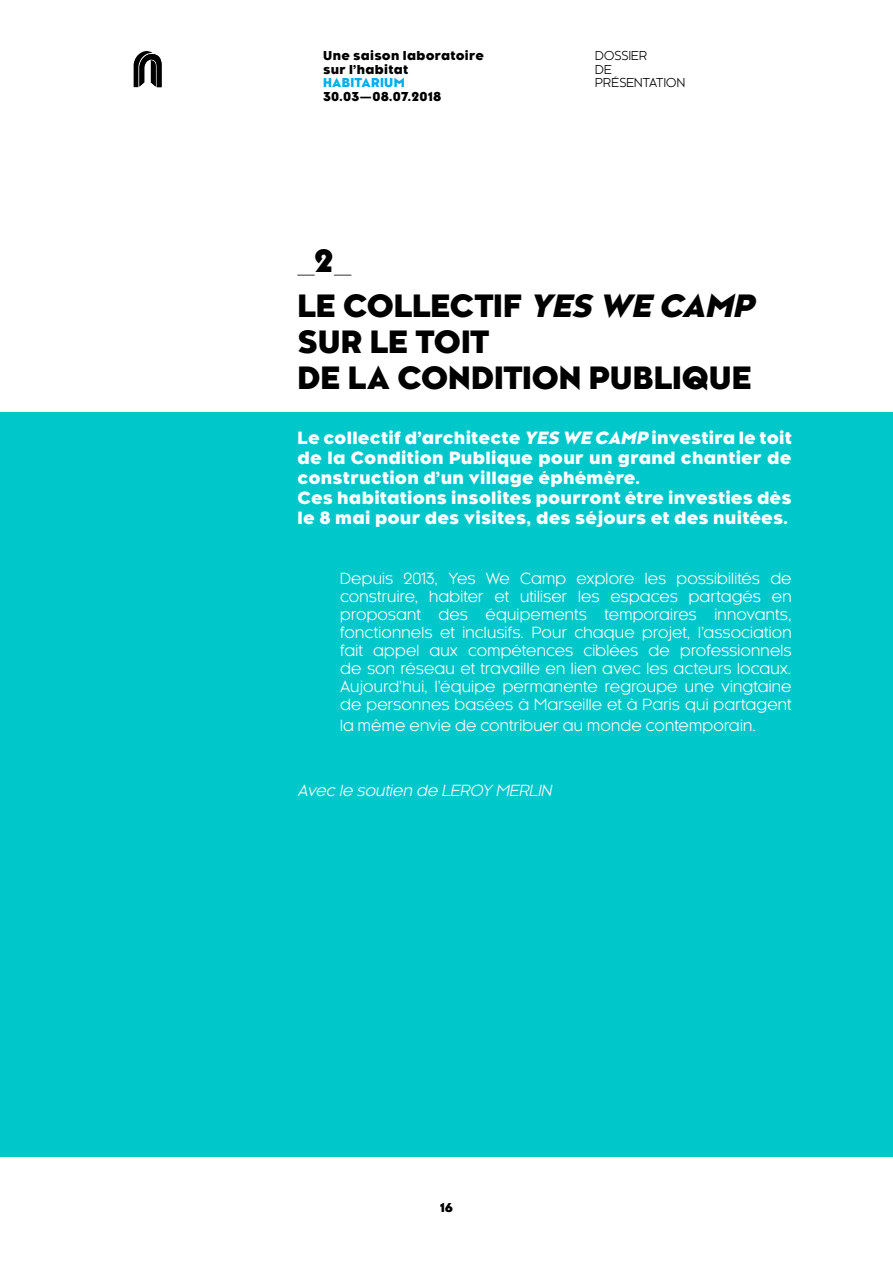
<style>
.page{position:relative;width:893px;height:1263px;background:#fff}
.page>*{position:absolute;margin:0;border:0;box-sizing:border-box;transform-origin:0 0}
.t1{font:800 30px/44.5px "Kessel 105";letter-spacing:-.005em;color:#000}
.t2{font:800 16.5px/19.8px "Kessel 105";letter-spacing:.01em;color:#fff}
.t3{font:15px/18px "Kessel 105";letter-spacing:.01em;color:#fff;text-align:justify}
.t4{font:italic 15px "Kessel 105";color:#fff}
.t5{font:800 12px/13.5px "Kessel 105";letter-spacing:.025em;color:#000}
.t6{font:12px/13.5px "Kessel 105";letter-spacing:.015em;color:#000}
.t7{font:800 12px "Kessel 105";letter-spacing:.015em;color:#00aeef}
.s1{font-style:italic}
</style>
<div class="page">
<svg style="left:134px;top:51px;width:28px;height:36px"></svg>
<div style="left:0;top:412px;width:893px;height:745px;background:#00c8ca"></div>
<p class="t5" style="left:323px;top:49px;width:162px">Une saison laboratoire sur l’habitat</p>
<p class="t7" style="left:323px;top:76px;width:83px">HABITARIUM</p>
<p class="t5" style="left:323px;top:90px;width:120px">30.03—08.07.2018</p>
<p class="t6" style="left:595px;top:49px;width:91px">DOSSIER<br>DE<br>PRÉSENTATION</p>
<h1 class="t1" style="left:298px;top:240px;width:466px">_2_<br>LE COLLECTIF <span class="s1">YES WE CAMP</span></h1>
<h1 class="t1" style="left:298px;top:325px;width:456px;line-height:36px">SUR LE TOIT<br>DE LA CONDITION PUBLIQUE</h1>
<p class="t2" style="left:298px;top:429px;width:495px">Le collectif d’architecte <span class="s1">YES WE CAMP</span> investira le toit de la Condition Publique pour un grand chantier de construction d’un village éphémère.<br>Ces habitations insolites pourront être investies dès le 8 mai pour des visites, des séjours et des nuitées.</p>
<p class="t3" style="left:340px;top:569px;width:453px">Depuis 2013, Yes We Camp explore les possibilités de construire, habiter et utiliser les espaces partagés en proposant des équipements temporaires innovants, fonctionnels et inclusifs. Pour chaque projet, l’association fait appel aux compétences ciblées de professionnels de son réseau et travaille en lien avec les acteurs locaux.<br>Aujourd’hui, l’équipe permanente regroupe une vingtaine de personnes basées à Marseille et à Paris qui partagent</p>
<p class="t3" style="left:340px;top:716px;width:417px">la même envie de contribuer au monde contemporain.</p>
<p class="t4" style="left:298px;top:782px;width:259px">Avec le soutien de LEROY MERLIN</p>
<p class="t5" style="left:440px;top:1201px;width:15px">16</p>
</div>
